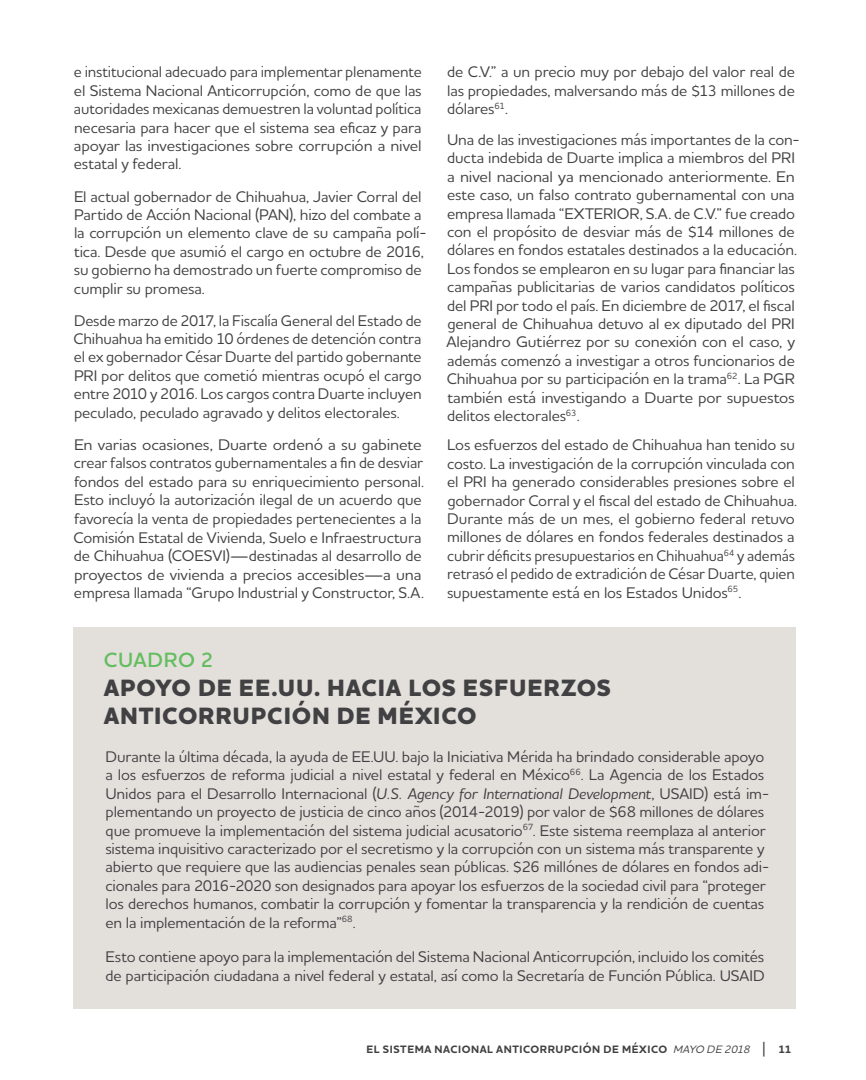
<style>
.page{position:relative;width:866px;height:1080px;background:#fff}
.page>*{position:absolute;margin:0;border:0;box-sizing:border-box;transform-origin:0 0}
.t1{font:800 24px/28.8px "Houschka Alt Pro";letter-spacing:.03em;color:#414042}
.t2{font:600 21px "Houschka Alt Pro";letter-spacing:.03em;color:#64bd5f}
.t3{font:500 15.75px/18.5px "Houschka Alt Pro";letter-spacing:-.01em;color:#414042}
.t4{font:500 15.75px/18.6px "Houschka Alt Pro";letter-spacing:-.01em;color:#414042;scale:1.05 1}
.t5{font:700 10.95px "Houschka Alt Pro";letter-spacing:.05em;color:#414042}
.s1{font-style:italic}
.s2{font-weight:500;font-style:italic}
.s3{font-weight:500;font-size:16.35px}
</style>
<div class="page">
<div style="left:74px;top:628px;width:721px;height:381px;background:#e3e0dc"></div>
<p class="t3" style="left:74px;top:62px;width:349px;text-align:justify">e institucional adecuado para implementar plenamente el Sistema Nacional Anticorrupción, como de que las autoridades mexicanas demuestren la voluntad política necesaria para hacer que el sistema sea eficaz y para apoyar las investigaciones sobre corrupción a nivel estatal y federal.</p>
<p class="t3" style="left:74px;top:187px;width:354px">El actual gobernador de Chihuahua, Javier Corral del Partido de Acción Nacional (PAN), hizo del combate a la corrupción un elemento clave de su campaña polí&shy;tica. Desde que asumió el cargo en octubre de 2016, su gobierno ha demostrado un fuerte compromiso de cumplir su promesa.</p>
<p class="t3" style="left:73px;top:311px;width:349px;text-align:justify">Desde marzo de 2017, la Fiscalía General del Estado de Chihuahua ha emitido 10 órdenes de detención contra el ex gobernador César Duarte del partido gobernante PRI por delitos que cometió mientras ocupó el cargo entre 2010 y 2016. Los cargos contra Duarte incluyen peculado, peculado agravado y delitos electorales.</p>
<p class="t4" style="left:73px;top:435px;width:335px">En varias ocasiones, Duarte ordenó a su gabinete crear falsos contratos gubernamentales a fin de desviar fondos del estado para su enriquecimiento personal.<br>Esto incluyó la autorización ilegal de un acuerdo que favorecía la venta de propiedades pertenecientes a la Comisión Estatal de Vivienda, Suelo e Infraestructura de Chihuahua (COESVI)—destinadas al desarrollo de proyectos de vivienda a precios accesibles—a una empresa llamada “Grupo Industrial y Constructor, S.A.</p>
<p class="t3" style="left:447px;top:62px;width:349px;text-align:justify">de C.V.” a un precio muy por debajo del valor real de las propiedades, malversando más de $13 millones de dólares<sup>61</sup>.</p>
<p class="t3" style="left:446px;top:130px;width:355px">Una de las investigaciones más importantes de la con&shy;ducta indebida de Duarte implica a miembros del PRI a nivel nacional ya mencionado anteriormente. En este caso, un falso contrato gubernamental con una empresa llamada “EXTERIOR, S.A. de C.V.” fue creado con el propósito de desviar más de $14 millones de dólares en fondos estatales destinados a la educación.<br>Los fondos se emplearon en su lugar para financiar las campañas publicitarias de varios candidatos políticos del PRI por todo el país. En diciembre de 2017, el fiscal general de Chihuahua detuvo al ex diputado del PRI Alejandro Gutiérrez por su conexión con el caso, y además comenzó a investigar a otros funcionarios de Chihuahua por su participación en la trama<sup>62</sup>. La PGR también está investigando a Duarte por supuestos delitos electorales<sup>63</sup>.</p>
<p class="t3" style="left:447px;top:435px;width:351px">Los esfuerzos del estado de Chihuahua han tenido su costo. La investigación de la corrupción vinculada con el PRI ha generado considerables presiones sobre el gobernador Corral y el fiscal del estado de Chihuahua.<br>Durante más de un mes, el gobierno federal retuvo millones de dólares en fondos federales destinados a cubrir déficits presupuestarios en Chihuahua<sup>64</sup> y además retrasó el pedido de extradición de César Duarte, quien supuestamente está en los Estados Unidos<sup>65</sup>.</p>
<h2 class="t2" style="left:104px;top:646px;width:111px">CUADRO 2</h2>
<h1 class="t1" style="left:104px;top:672px;width:508px">APOYO DE EE.UU. HACIA LOS ESFUERZOS<br>ANTICORRUPCIÓN DE MÉXICO</h1>
<p class="t3" style="left:105px;top:747px;width:665px">Durante la última década, la ayuda de EE.UU. bajo la Iniciativa Mérida ha brindado considerable apoyo a los esfuerzos de reforma judicial a nivel estatal y federal en México<sup>66</sup>. La Agencia de los Estados Unidos para el Desarrollo Internacional (<span class="s1">U.S. Agency for International Development</span>, USAID) está im&shy;plementando un proyecto de justicia de cinco años (2014-2019) por valor de $68 millones de dólares que promueve la implementación del sistema judicial acusatorio<sup>67</sup>. Este sistema reemplaza al anterior sistema inquisitivo caracterizado por el secretismo y la corrupción con un sistema más transparente y abierto que requiere que las audiencias penales sean públicas. $26 millónes de dólares en fondos adi&shy;cionales para 2016-2020 son designados para apoyar los esfuerzos de la sociedad civil para “proteger los derechos humanos, combatir la corrupción y fomentar la transparencia y la rendición de cuentas en la implementación de la reforma”<sup>68</sup>.</p>
<p class="t3" style="left:105px;top:948px;width:660px">Esto contiene apoyo para la implementación del Sistema Nacional Anticorrupción, incluido los comités de participación ciudadana a nivel federal y estatal, así como la Secretaría de Función Pública. USAID</p>
<p class="t5" style="left:366px;top:1043px;width:426px">EL SISTEMA NACIONAL ANTICORRUPCIÓN DE MÉXICO <span class="s2">MAYO DE 2018</span> <span class="s3">|</span> 11</p>
</div>
